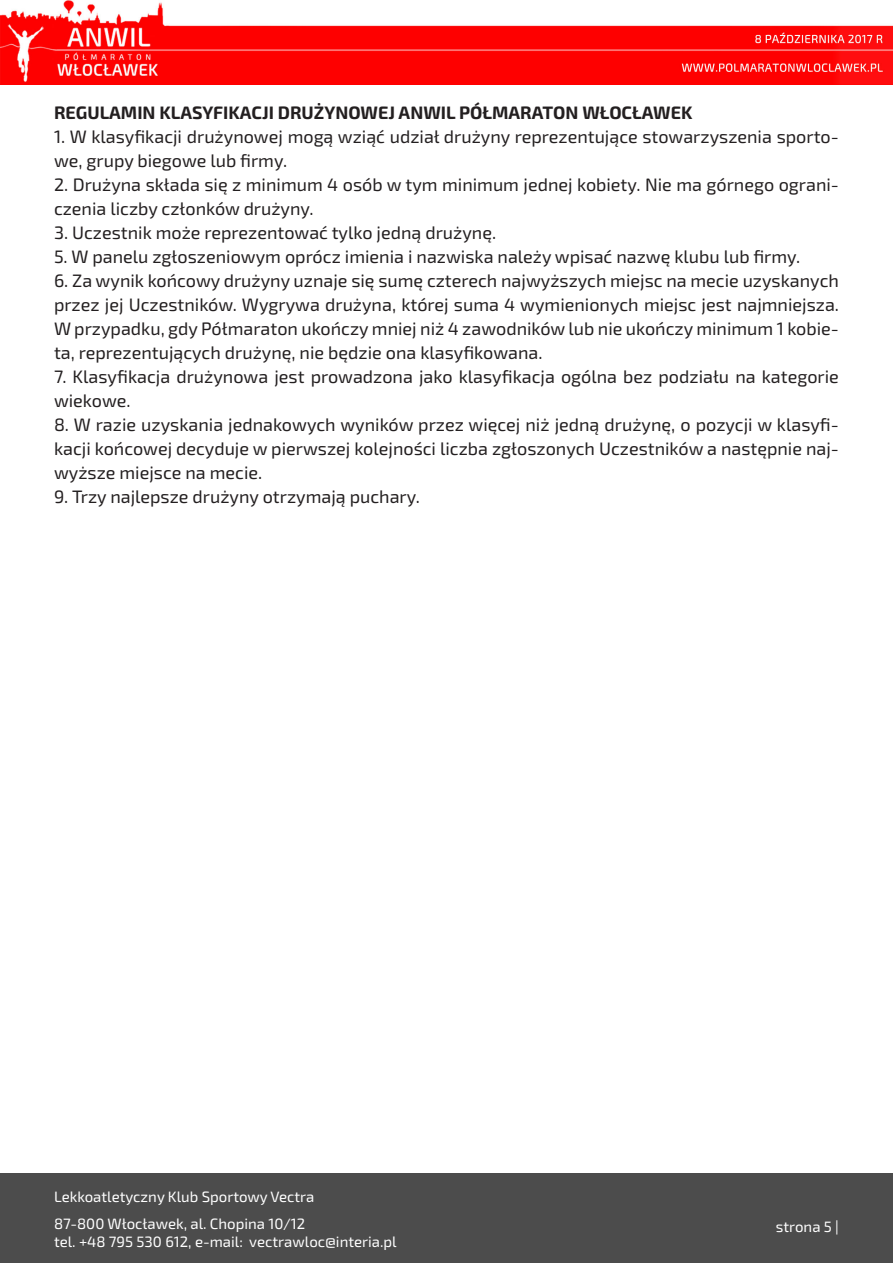
<style>
.page{position:relative;width:893px;height:1263px;background:#fff}
.page>*{position:absolute;margin:0;border:0;box-sizing:border-box;transform-origin:0 0}
.t1{font:18px/24px "Exo 2.0";color:#231f20}
.t2{font:700 18px "Exo 2.0";color:#231f20}
.t3{font:15px "Exo 2.0";color:#fff}
</style>
<div class="page">
<div style="left:0;top:1174px;width:893px;height:89px;background:#4c4c4c"></div>
<img style="left:0;top:0;width:893px;height:85px">
<p class="t2" style="left:54px;top:102px;width:640px">REGULAMIN KLASYFIKACJI DRUŻYNOWEJ ANWIL PÓŁMARATON WŁOCŁAWEK</p>
<p class="t1" style="left:54px;top:125px;width:786px">1. W klasyfikacji drużynowej mogą wziąć udział drużyny reprezentujące stowarzyszenia sporto&shy;we, grupy biegowe lub firmy.</p>
<p class="t1" style="left:54px;top:173px;width:786px">2. Drużyna składa się z minimum 4 osób w tym minimum jednej kobiety. Nie ma górnego ograni&shy;czenia liczby członków drużyny.</p>
<p class="t1" style="left:54px;top:221px;width:444px">3. Uczestnik może reprezentować tylko jedną drużynę.</p>
<p class="t1" style="left:54px;top:245px;width:748px">5. W panelu zgłoszeniowym oprócz imienia i nazwiska należy wpisać nazwę klubu lub firmy.</p>
<p class="t1" style="left:54px;top:269px;width:786px;text-align:justify">6. Za wynik końcowy drużyny uznaje się sumę czterech najwyższych miejsc na mecie uzyskanych przez jej Uczestników. Wygrywa drużyna, której suma 4 wymienionych miejsc jest najmniejsza.<br>W przypadku, gdy Półmaraton ukończy mniej niż 4 zawodników lub nie ukończy minimum 1 kobie&shy;ta, reprezentujących drużynę, nie będzie ona klasyfikowana.</p>
<p class="t1" style="left:54px;top:365px;width:786px">7. Klasyfikacja drużynowa jest prowadzona jako klasyfikacja ogólna bez podziału na kategorie wiekowe.</p>
<p class="t1" style="left:54px;top:413px;width:786px;text-align:justify">8. W razie uzyskania jednakowych wyników przez więcej niż jedną drużynę, o pozycji w klasyfi&shy;kacji końcowej decyduje w pierwszej kolejności liczba zgłoszonych Uczestników a następnie naj&shy;wyższe miejsce na mecie.</p>
<p class="t1" style="left:54px;top:485px;width:367px">9. Trzy najlepsze drużyny otrzymają puchary.</p>
<p class="t3" style="left:54px;top:1188px;width:262px">Lekkoatletyczny Klub Sportowy Vectra</p>
<p class="t3" style="left:54px;top:1215px;width:253px">87-800 Włocławek, al. Chopina 10/12</p>
<p class="t3" style="left:54px;top:1233px;width:344px">tel. +48 795 530 612, e-mail: vectrawloc@interia.pl</p>
<p class="t3" style="left:776px;top:1218px;width:65px">strona 5 |</p>
</div>
